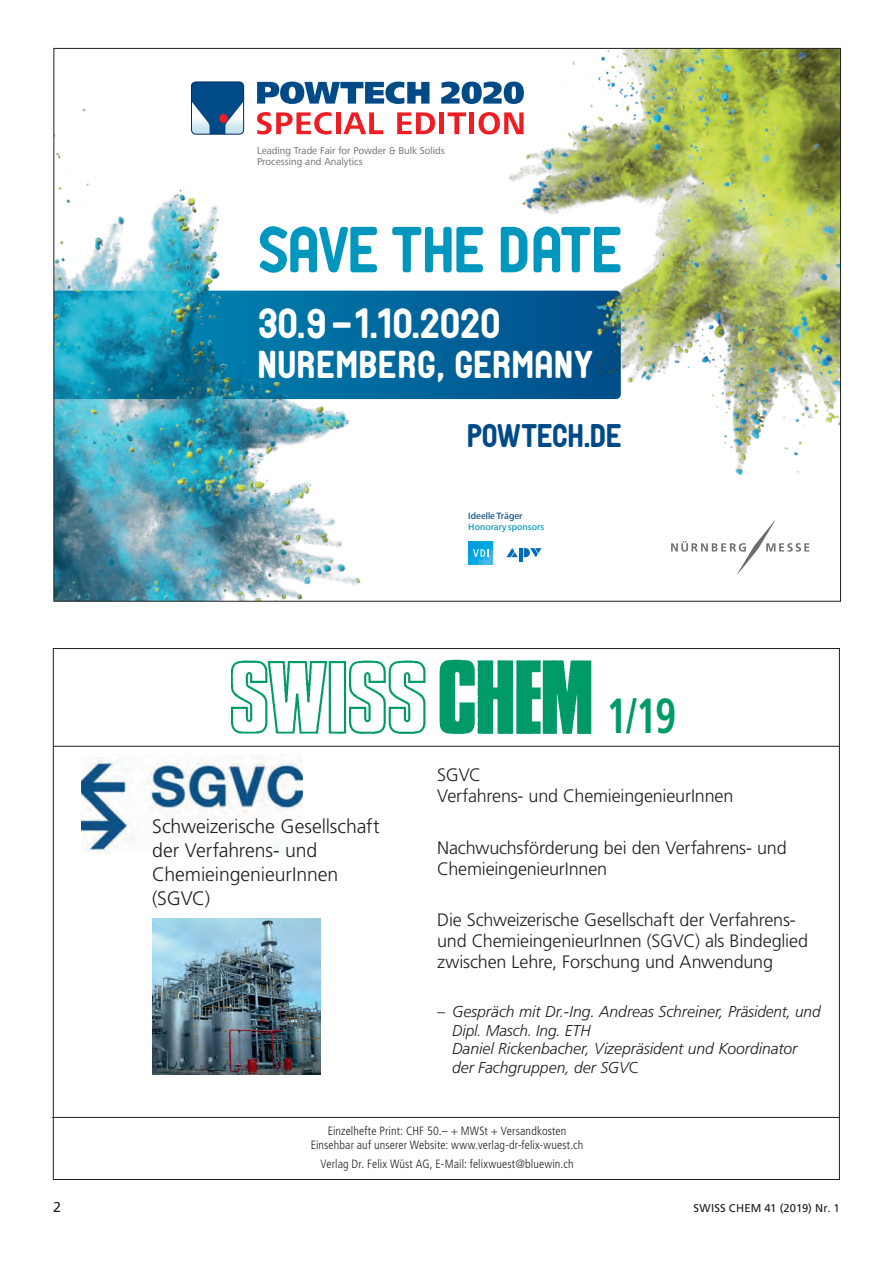
<style>
.page{position:relative;width:893px;height:1263px;background:#fff}
.page>*{position:absolute;margin:0;border:0;box-sizing:border-box;transform-origin:0 0}
.t1{font:62.1px "PTF NORDIC Round";letter-spacing:-.04em;color:#0097be}
.t2{font:700 condensed 49.2px "Frutiger LT Std";color:#009a69;scale:.83 1}
.t3{font:40.2px "PTF NORDIC Round";letter-spacing:-.025em;color:#fff}
.t4{font:37.2px "PTF NORDIC Round";color:#fff}
.t5{font:31.35px "PTF NORDIC Round";letter-spacing:-.025em;color:#004b87}
.t6{font:300 19.5px/24px "Frutiger LT Std";letter-spacing:-.005em;color:#231f20}
.t7{font:300 18px/21px "Frutiger LT Std";letter-spacing:-.01em;color:#231f20}
.t8{font:italic 300 15.75px/18.5px "Frutiger LT Std";letter-spacing:-.005em;color:#231f20}
.t9{font:14.25px "Frutiger LT Std";color:#231f20}
.t10{font:300 condensed 12px/13.5px "Frutiger LT Std";letter-spacing:.01em;color:#231f20;text-align:center}
.t11{font:11.25px "Frutiger LT Std";letter-spacing:.015em;color:#231f20}
.t12{font:10.35px/11.1px "Frutiger Next LTW1 G";color:#6c6d70}
.t13{font:500 9.45px "Frutiger Next LTW1 G";color:#0097be}
.t14{font:500 9.45px "Frutiger Next LTW1 G";color:#004b87}
.s1{font-style:normal}
</style>
<div class="page">
<div style="left:389px;top:291px;width:92px;height:108px;background:#006399"></div>
<svg style="left:671px;top:527px;width:138px;height:47px"></svg>
<hr style="left:519px;top:548px;width:4px;height:14px;background:#006cb7">
<svg style="left:506px;top:548px;width:12px;height:9px"></svg>
<svg style="left:524px;top:548px;width:17px;height:9px"></svg>
<svg style="left:468px;top:541px;width:25px;height:24px"></svg>
<svg style="left:191px;top:82px;width:53px;height:22px"></svg>
<div style="left:191px;top:82px;width:53px;height:53px;border:1px solid #002756;border-radius:4px"></div>
<svg style="left:257px;top:82px;width:172px;height:22px"></svg>
<svg style="left:441px;top:82px;width:40px;height:22px"></svg>
<svg style="left:397px;top:112px;width:38px;height:22px"></svg>
<div style="left:439px;top:112px;width:5px;height:22px;background:#ee1d23"></div>
<svg style="left:448px;top:112px;width:18px;height:22px"></svg>
<div style="left:469px;top:112px;width:5px;height:22px;background:#ee1d23"></div>
<svg style="left:479px;top:115px;width:2px;height:16px"></svg>
<img style="left:56px;top:104px;width:333px;height:495px">
<img style="left:481px;top:50px;width:358px;height:477px">
<img style="left:230px;top:660px;width:196px;height:74px">
<img style="left:439px;top:659px;width:153px;height:75px">
<hr style="left:53px;top:746px;width:787px;height:1px;background:#231f20">
<img style="left:81px;top:754px;width:222px;height:100px">
<img style="left:152px;top:919px;width:168px;height:155px">
<hr style="left:53px;top:1117px;width:787px;height:1px;background:#231f20">
<p class="t12" style="left:257px;top:145px;width:189px">Leading Trade Fair for Powder &amp; Bulk Solids<br>Processing and Analytics</p>
<h1 class="t1" style="left:257px;top:223px;width:368px">SAVE THE DATE</h1>
<h3 class="t3" style="left:258px;top:306px;width:245px">30.9-1.10.2020</h3>
<h3 class="t4" style="left:258px;top:348px;width:337px">NUREMBERG, GERMANY</h3>
<h3 class="t5" style="left:467px;top:422px;width:157px">POWTECH.DE</h3>
<p class="t14" style="left:468px;top:510px;width:56px">Ideelle Träger</p>
<p class="t13" style="left:468px;top:521px;width:78px">Honorary sponsors</p>
<p class="t6" style="left:152px;top:814px;width:229px">Schweizerische Gesellschaft der Verfahrens- und<br>ChemieingenieurInnen (SGVC)</p>
<h2 class="t2" style="left:606px;top:686px;width:86px">1/19</h2>
<p class="t7" style="left:437px;top:764px;width:298px">SGVC<br>Verfahrens- und ChemieingenieurInnen</p>
<p class="t7" style="left:437px;top:837px;width:351px">Nachwuchsförderung bei den Verfahrens- und<br>ChemieingenieurInnen</p>
<p class="t7" style="left:437px;top:910px;width:372px">Die Schweizerische Gesellschaft der Verfahrens&shy;und ChemieingenieurInnen (SGVC) als Bindeglied zwischen Lehre, Forschung und Anwendung</p>
<p class="t8" style="left:452px;top:1003px;width:370px;text-indent:-15px">– Gespräch mit Dr.-Ing. Andreas Schreiner, Präsident, und Dipl. Masch. Ing. ETH<br>Daniel Rickenbacher, Vizepräsident und Koordinator der Fachgruppen, der SGV<span class="s1">C</span></p>
<p class="t10" style="left:311px;top:1124px;width:274px">Einzelhefte Print: CHF 50.– + MWSt + Versandkosten<br>Einsehbar auf unserer Website: www.verlag-dr-felix-wuest.ch</p>
<p class="t10" style="left:321px;top:1157px;width:255px">Verlag Dr. Felix Wüst AG, E-Mail: felixwuest@bluewin.ch</p>
<p class="t9" style="left:53px;top:1199px;width:9px">2</p>
<p class="t11" style="left:693px;top:1202px;width:148px">SWISS CHEM 41 (2019) Nr. 1</p>
</div>
